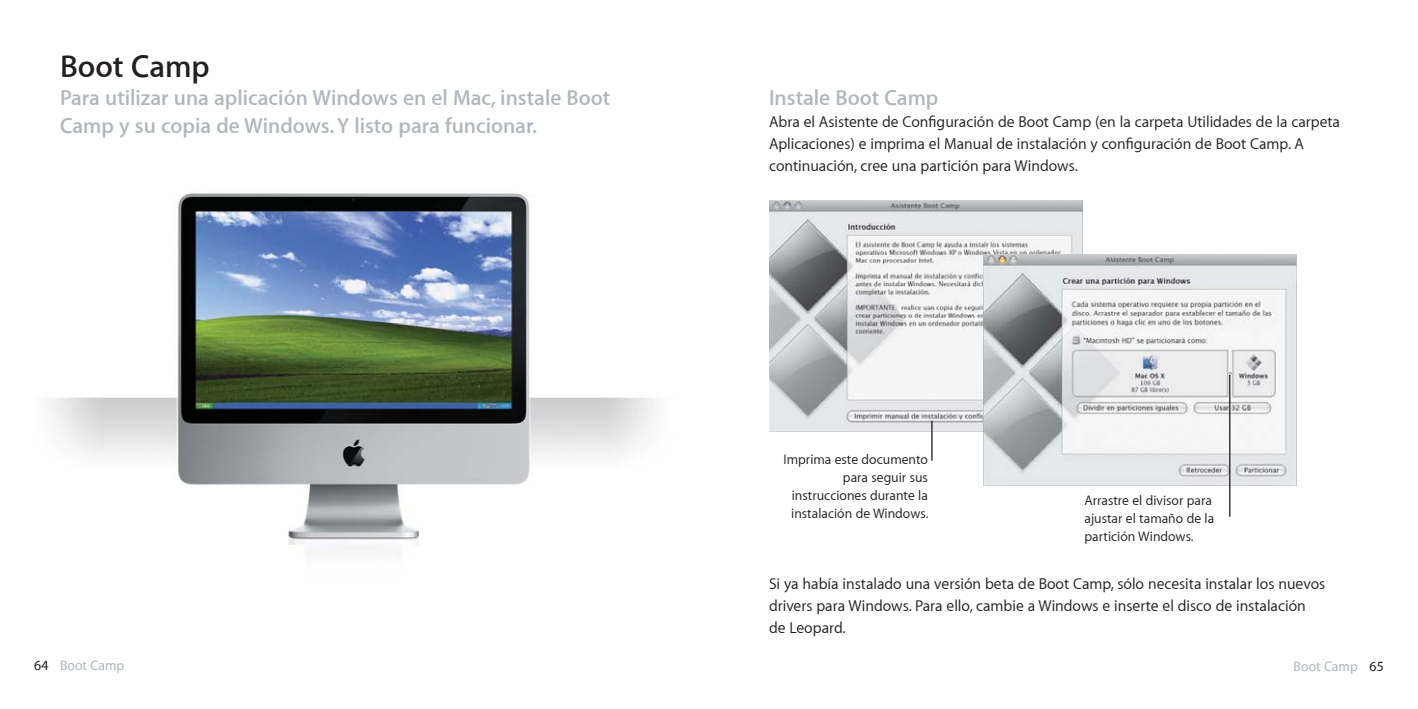
<style>
.page{position:relative;width:1418px;height:709px;background:#fff}
.page>*{position:absolute;margin:0;border:0;box-sizing:border-box;transform-origin:0 0}
.t1{font:600 32px "Myriad Set";color:#231f20}
.t2{font:600 22px/28px "Myriad Set";color:#b0b6bb}
.t3{font:16px/22px "Myriad Set Text";color:#231f20}
.t4{font:14px/18px "Myriad Set Text";color:#231f20;text-align:right}
.t5{font:500 14px "Myriad Set";color:#b0b6bb}
.s1{color:#231f20}
</style>
<div class="page">
<img style="left:769px;top:200px;width:313px;height:231px">
<img style="left:983px;top:254px;width:313px;height:231px">
<hr style="left:1229px;top:375px;width:1px;height:141px;background:#231f20">
<hr style="left:931px;top:420px;width:1px;height:41px;background:#231f20">
<img style="left:51px;top:193px;width:605px;height:356px">
<h1 class="t1" style="left:60px;top:50px;width:151px">Boot Camp</h1>
<h2 class="t2" style="left:60px;top:84px;width:552px">Para utilizar una aplicación Windows en el Mac, instale Boot<br>Camp y su copia de Windows. Y listo para funcionar.</h2>
<h2 class="t2" style="left:769px;top:84px;width:171px">Instale Boot Camp</h2>
<p class="t3" style="left:769px;top:111px;width:572px">Abra el Asistente de Configuración de Boot Camp (en la carpeta Utilidades de la carpeta<br>Aplicaciones) e imprima el Manual de instalación y configuración de Boot Camp. A continuación, cree una partición para Windows.</p>
<p class="t4" style="left:783px;top:451px;width:146px">Imprima este documento para seguir sus instrucciones durante la instalación de Windows.</p>
<p class="t4" style="left:1084px;top:492px;width:131px;text-align:left">Arrastre el divisor para ajustar el tamaño de la partición Windows.</p>
<p class="t3" style="left:769px;top:573px;width:558px">Si ya había instalado una versión beta de Boot Camp, sólo necesita instalar los nuevos drivers para Windows. Para ello, cambie a Windows e inserte el disco de instalación de Leopard.</p>
<p class="t5" style="left:34px;top:658px;width:92px"><span class="s1">64</span> Boot Camp</p>
<p class="t5" style="left:1293px;top:659px;width:92px">Boot Camp <span class="s1">65</span></p>
</div>
